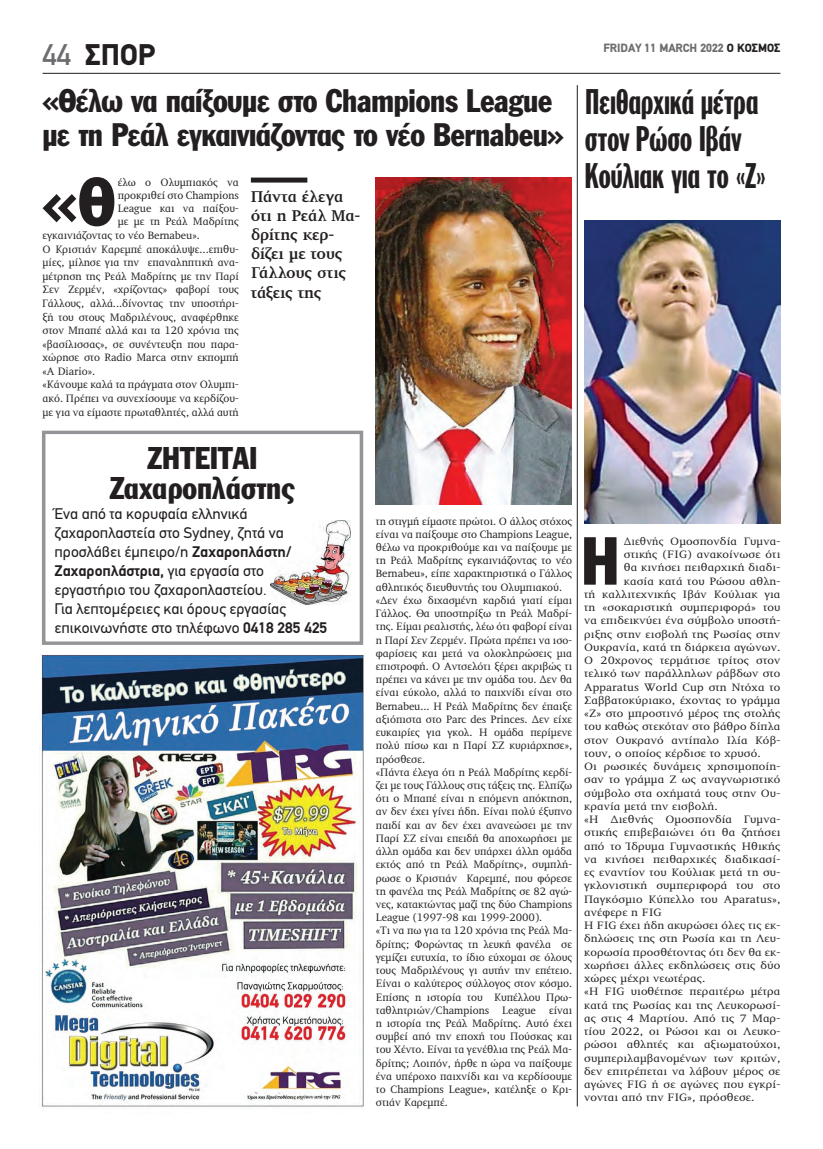
<style>
.page{position:relative;width:823px;height:1149px;background:#fff}
.page>*{position:absolute;margin:0;border:0;box-sizing:border-box;transform-origin:0 0}
.t1{font:66.6px "Franklin Gothic Greek Cond";color:#231f20}
.t2{font:35px/37px "Franklin Gothic Greek Extra Cond";letter-spacing:-.055em;color:#231f20}
.t3{font:32px/34px "Franklin Gothic Greek Cond";letter-spacing:-.01em;color:#231f20}
.t4{font:30.9px/30.2px "Franklin Gothic Greek Cond";color:#231f20;text-align:center}
.t5{font:900 30px "PF Din Text";color:#231f20}
.t6{font:700 16px/19.2px "PF Diplomat";letter-spacing:-.02em;color:#231f20}
.t7{font:15.4px/18.9px "PF Din Text";color:#231f20}
.t8{font:900 12px "PF Din Text";color:#6c6d70}
.t9{font:11px/13.2px "PF Diplomat";color:#231f20}
.t10{font:11px "PF Diplomat";color:#231f20;scale:1.1 1}
.s1{font-weight:500;color:#6c6d70}
.s2{color:#231f20}
.s3{font-weight:700}
</style>
<div class="page">
<hr style="left:43px;top:73px;width:737px;height:1px;background:#231f20">
<hr style="left:576px;top:85px;width:1px;height:1021px;background:#231f20">
<div style="left:251px;top:177px;width:56px;height:5px;background:#231f20"></div>
<img style="left:375px;top:177px;width:196px;height:328px">
<img style="left:41px;top:654px;width:322px;height:454px">
<img style="left:270px;top:520px;width:80px;height:84px">
<div style="left:42px;top:430px;width:321px;height:214px;border:3px solid #939598"></div>
<img style="left:584px;top:220px;width:196px;height:303px">
<h3 class="t5" style="left:43px;top:37px;width:114px"><span class="s1">44</span> ΣΠΟΡ</h3>
<p class="t8" style="left:603px;top:40px;width:178px">FRIDAY 11 MARCH 2022 <span class="s2">Ο ΚΟΣΜΟΣ</span></p>
<h2 class="t2" style="left:583px;top:83px;width:184px">Πειθαρχικά μέτρα στον Ρώσο Ιβάν<br>Κούλιακ για το «Ζ»</h2>
<h3 class="t3" style="left:42px;top:84px;width:522px">«Θέλω να παίξουμε στο Champions League με τη Ρεάλ εγκαινιάζοντας το νέο Bernabeu»</h3>
<h1 class="t1" style="left:42px;top:164px;width:74px">«Θ</h1>
<p class="t9" style="left:118px;top:176px;width:123px">έλω ο Ολυμπιακός να</p>
<h3 class="t6" style="left:251px;top:187px;width:111px">Πάντα έλεγα ότι η Ρεάλ Μα&shy;δρίτης κερ&shy;δίζει με τους<br>Γάλλους στις τάξεις της</h3>
<p class="t9" style="left:118px;top:189px;width:123px">προκριθεί στο Champions</p>
<p class="t9" style="left:118px;top:202px;width:123px">League και να παίξου-</p>
<p class="t9" style="left:118px;top:215px;width:123px">με με τη Ρεάλ Μαδρίτης</p>
<p class="t9" style="left:43px;top:229px;width:159px">εγκαινιάζοντας το νέο Bernabeu».</p>
<p class="t9" style="left:43px;top:242px;width:198px">Ο Κριστιάν Καρεμπέ αποκάλυψε...επιθυ-</p>
<p class="t9" style="left:43px;top:256px;width:198px">μίες, μίλησε για την επαναληπτική ανα-</p>
<p class="t9" style="left:43px;top:270px;width:198px">μέτρηση της Ρεάλ Μαδρίτης με την Παρί</p>
<p class="t9" style="left:43px;top:283px;width:198px">Σεν Ζερμέν, «χρίζοντας» φαβορί τους</p>
<p class="t9" style="left:43px;top:297px;width:198px">Γάλλους, αλλά...δίνοντας την υποστήρι-</p>
<p class="t9" style="left:43px;top:310px;width:198px">ξή του στους Μαδριλένους, αναφέρθηκε</p>
<p class="t9" style="left:43px;top:324px;width:198px">στον Μπαπέ αλλά και τα 120 χρόνια της</p>
<p class="t9" style="left:43px;top:337px;width:198px">«βασίλισσας», σε συνέντευξη που παρα-</p>
<p class="t9" style="left:43px;top:351px;width:198px">χώρησε στο Radio Marca στην εκπομπή</p>
<p class="t9" style="left:43px;top:365px;width:54px">«A Diario».</p>
<p class="t9" style="left:43px;top:378px;width:198px">«Κάνουμε καλά τα πράγματα στον Ολυμπι-</p>
<p class="t9" style="left:43px;top:392px;width:198px">ακό. Πρέπει να συνεχίσουμε να κερδίζου-</p>
<p class="t9" style="left:43px;top:405px;width:198px">με για να είμαστε πρωταθλητές, αλλά αυτή</p>
<h3 class="t4" style="left:110px;top:442px;width:187px">ΖΗΤΕΙΤΑΙ<br>Ζαχαροπλάστης</h3>
<p class="t7" style="left:54px;top:504px;width:274px">Ένα από τα κορυφαία ελληνικά ζαχαροπλαστεία στο Sydney, ζητά να προσλάβει έμπειρο/η <span class="s3">Ζαχαροπλάστη/ Ζαχαροπλάστρια,</span> για εργασία στο εργαστήριο του ζαχαροπλαστείου.<br>Για λεπτομέρειες και όρους εργασίας επικοινωνήστε στο τηλέφωνο <span class="s3">0418 285 425</span></p>
<p class="t9" style="left:375px;top:514px;width:198px">τη στιγμή είμαστε πρώτοι. Ο άλλος στόχος είναι να παίξουμε στο Champions League, θέλω να προκριθούμε και να παίξουμε με τη Ρεάλ Μαδρίτης εγκαινιάζοντας το νέο Bernabeu», είπε χαρακτηριστικά ο Γάλλος αθλητικός διευθυντής του Ολυμπιακού. «Δεν έχω διχασμένη καρδιά γιατί είμαι Γάλλος. Θα υποστηρίξω τη Ρεάλ Μαδρί&shy;της. Είμαι ρεαλιστής, λέω ότι φαβορί είναι η Παρί Σεν Ζερμέν. Πρώτα πρέπει να ισο&shy;φαρίσεις και μετά να ολοκληρώσεις μια επιστροφή. Ο Αντσελότι ξέρει ακριβώς τι πρέπει να κάνει με την ομάδα του. Δεν θα είναι εύκολο, αλλά το παιχνίδι είναι στο Bernabeu... Η Ρεάλ Μαδρίτης δεν έπαιξε αξιόπιστα στο Parc des Princes. Δεν είχε ευκαιρίες για γκολ. Η ομάδα περίμενε πολύ πίσω και η Παρί ΣΖ κυριάρχησε», πρόσθεσε.<br>«Πάντα έλεγα ότι η Ρεάλ Μαδρίτης κερδί&shy;ζει με τους Γάλλους στις τάξεις της. Ελπίζω ότι ο Μπαπέ είναι η επόμενη απόκτηση, αν δεν έχει γίνει ήδη. Είναι πολύ έξυπνο παιδί και αν δεν έχει ανανεώσει με την Παρί ΣΖ είναι επειδή θα αποχωρήσει με άλλη ομάδα και δεν υπάρχει άλλη ομάδα εκτός από τη Ρεάλ Μαδρίτης», συμπλή&shy;ρωσε ο Κριστιάν Καρεμπέ, που φόρεσε τη φανέλα της Ρεάλ Μαδρίτης σε 82 αγώ&shy;νες, κατακτώντας μαζί της δύο Champions League (1997-98 και 1999-2000).<br>«Τι να πω για τα 120 χρόνια της Ρεάλ Μα&shy;δρίτης; Φορώντας τη λευκή φανέλα σε γεμίζει ευτυχία, το ίδιο εύχομαι σε όλους τους Μαδριλένους γι αυτήν την επέτειο.<br>Είναι ο καλύτερος σύλλογος στον κόσμο.<br>Επίσης η ιστορία του Κυπέλλου Πρω&shy;ταθλητριών/Champions League είναι η ιστορία της Ρεάλ Μαδρίτης. Αυτό έχει συμβεί από την εποχή του Πούσκας και του Χέντο. Είναι τα γενέθλια της Ρεάλ Μα&shy;δρίτης; Λοιπόν, ήρθε η ώρα να παίξουμε ένα υπέροχο παιχνίδι και να κερδίσουμε το Champions League», κατέληξε ο Κρι&shy;στιάν Καρεμπέ.</p>
<h1 class="t1" style="left:580px;top:523px;width:40px">Η</h1>
<p class="t9" style="left:623px;top:535px;width:158px">Διεθνής Ομοσπονδία Γυμνα-</p>
<p class="t10" style="left:623px;top:548px;width:144px">στικής (FIG) ανακοίνωσε ότι</p>
<p class="t10" style="left:623px;top:562px;width:144px">θα κινήσει πειθαρχική διαδι-</p>
<p class="t10" style="left:623px;top:575px;width:144px">κασία κατά του Ρώσου αθλη-</p>
<p class="t10" style="left:583px;top:588px;width:180px">τή καλλιτεχνικής Ιβάν Κούλιακ για</p>
<p class="t10" style="left:583px;top:601px;width:180px">τη «σοκαριστική συμπεριφορά» του</p>
<p class="t10" style="left:583px;top:615px;width:180px">να επιδεικνύει ένα σύμβολο υποστή-</p>
<p class="t10" style="left:583px;top:628px;width:180px">ριξης στην εισβολή της Ρωσίας στην</p>
<p class="t10" style="left:583px;top:641px;width:180px">Ουκρανία, κατά τη διάρκεια αγώνων.</p>
<p class="t10" style="left:583px;top:654px;width:180px">Ο 20χρονος τερμάτισε τρίτος στον</p>
<p class="t10" style="left:583px;top:667px;width:180px">τελικό των παράλληλων ράβδων στο</p>
<p class="t10" style="left:583px;top:681px;width:180px">Apparatus World Cup στη Ντόχα το</p>
<p class="t10" style="left:583px;top:694px;width:180px">Σαββατοκύριακο, έχοντας το γράμμα</p>
<p class="t10" style="left:583px;top:707px;width:180px">«Z» στο μπροστινό μέρος της στολής</p>
<p class="t10" style="left:583px;top:720px;width:180px">του καθώς στεκόταν στο βάθρο δίπλα</p>
<p class="t10" style="left:583px;top:734px;width:180px">στον Ουκρανό αντίπαλο Ιλία Κόβ-</p>
<p class="t10" style="left:583px;top:747px;width:162px">τουν, ο οποίος κέρδισε το χρυσό.</p>
<p class="t10" style="left:583px;top:760px;width:180px">Οι ρωσικές δυνάμεις χρησιμοποίη-</p>
<p class="t10" style="left:583px;top:773px;width:180px">σαν το γράμμα Z ως αναγνωριστικό</p>
<p class="t10" style="left:583px;top:787px;width:180px">σύμβολο στα οχήματά τους στην Ου-</p>
<p class="t10" style="left:583px;top:800px;width:123px">κρανία μετά την εισβολή.</p>
<p class="t10" style="left:583px;top:813px;width:180px">«Η Διεθνής Ομοσπονδία Γυμνα-</p>
<p class="t10" style="left:583px;top:826px;width:180px">στικής επιβεβαιώνει ότι θα ζητήσει</p>
<p class="t10" style="left:583px;top:840px;width:180px">από το Ίδρυμα Γυμναστικής Ηθικής</p>
<p class="t10" style="left:583px;top:853px;width:180px">να κινήσει πειθαρχικές διαδικασί-</p>
<p class="t10" style="left:583px;top:866px;width:180px">ες εναντίον του Κούλιακ μετά τη συ-</p>
<p class="t10" style="left:583px;top:879px;width:180px">γκλονιστική συμπεριφορά του στο</p>
<p class="t10" style="left:583px;top:893px;width:180px">Παγκόσμιο Κύπελλο του Aparatus»,</p>
<p class="t10" style="left:583px;top:906px;width:72px">ανέφερε η FIG</p>
<p class="t10" style="left:583px;top:919px;width:180px">Η FIG έχει ήδη ακυρώσει όλες τις εκ-</p>
<p class="t10" style="left:583px;top:932px;width:180px">δηλώσεις της στη Ρωσία και τη Λευ-</p>
<p class="t10" style="left:583px;top:945px;width:180px">κορωσία προσθέτοντας ότι δεν θα εκ-</p>
<p class="t10" style="left:583px;top:959px;width:180px">χωρήσει άλλες εκδηλώσεις στις δύο</p>
<p class="t10" style="left:583px;top:972px;width:112px">χώρες μέχρι νεωτέρας.</p>
<p class="t10" style="left:583px;top:985px;width:180px">«Η FIG υιοθέτησε περαιτέρω μέτρα</p>
<p class="t10" style="left:583px;top:998px;width:180px">κατά της Ρωσίας και της Λευκορωσί-</p>
<p class="t10" style="left:583px;top:1012px;width:180px">ας στις 4 Μαρτίου. Από τις 7 Μαρ-</p>
<p class="t10" style="left:583px;top:1025px;width:180px">τίου 2022, οι Ρώσοι και οι Λευκο-</p>
<p class="t10" style="left:583px;top:1038px;width:180px">ρώσοι αθλητές και αξιωματούχοι,</p>
<p class="t10" style="left:583px;top:1051px;width:180px">συμπεριλαμβανομένων των κριτών,</p>
<p class="t10" style="left:583px;top:1065px;width:180px">δεν επιτρέπεται να λάβουν μέρος σε</p>
<p class="t10" style="left:583px;top:1078px;width:180px">αγώνες FIG ή σε αγώνες που εγκρί-</p>
<p class="t10" style="left:583px;top:1091px;width:156px">νονται από την FIG», πρόσθεσε.</p>
</div>
